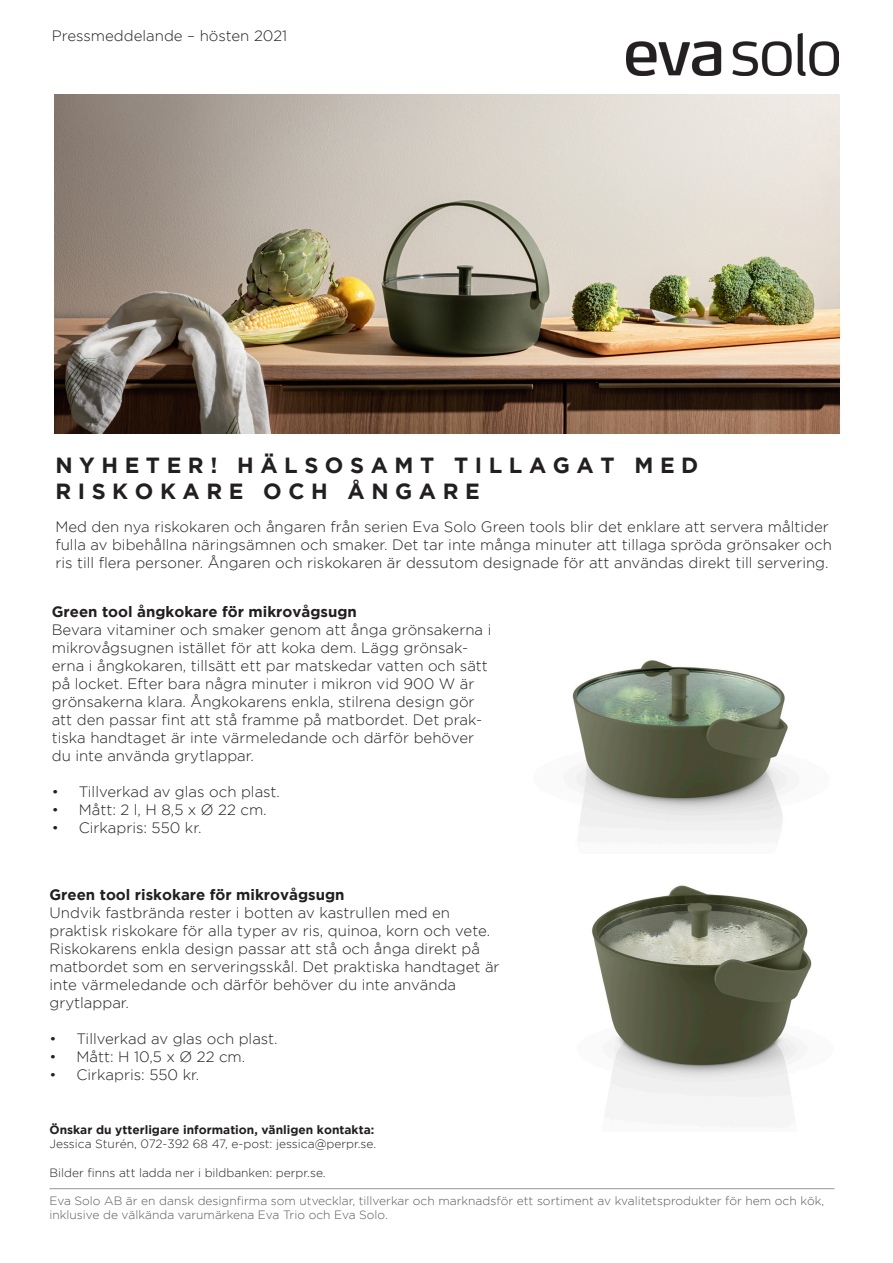
<style>
.page{position:relative;width:893px;height:1263px;background:#fff}
.page>*{position:absolute;margin:0;border:0;box-sizing:border-box;transform-origin:0 0}
.t1{font:700 21.9px/26.2px "Gotham";letter-spacing:.3em;color:#231f20}
.t2{font:300 15px/18px "Gotham";color:#231f20}
.t3{font:700 15px "Gotham";color:#231f20}
.t4{font:300 12px/14.4px "Gotham";color:#57585a}
.t5{font:300 12px "Gotham";color:#231f20}
.t6{font:700 12px "Gotham";color:#231f20}
</style>
<div class="page">
<img style="left:572px;top:660px;width:216px;height:172px">
<hr style="left:50px;top:1188px;width:784px;height:1px;background:#939598">
<img style="left:627px;top:33px;width:212px;height:42px">
<img style="left:54px;top:95px;width:786px;height:339px">
<img style="left:592px;top:885px;width:220px;height:216px">
<p class="t2" style="left:52px;top:26px;width:237px">Pressmeddelande – hösten 2021</p>
<p class="t1" style="left:55px;top:451px;width:644px">NYHETER! HÄLSOSAMT TILLAGAT MED<br>RISKOKARE OCH ÅNGARE</p>
<p class="t2" style="left:55px;top:517px;width:775px">Med den nya riskokaren och ångaren från serien Eva Solo Green tools blir det enklare att servera måltider</p>
<p class="t2" style="left:55px;top:535px;width:778px">fulla av bibehållna näringsämnen och smaker. Det tar inte många minuter att tillaga spröda grönsaker och ris till flera personer. Ångaren och riskokaren är dessutom designade för att användas direkt till servering.</p>
<p class="t3" style="left:52px;top:603px;width:307px">Green tool ångkokare för mikrovågsugn</p>
<p class="t2" style="left:52px;top:620px;width:441px">Bevara vitaminer och smaker genom att ånga grönsakerna i mikrovågsugnen istället för att koka dem. Lägg grönsak-</p>
<p class="t2" style="left:52px;top:656px;width:438px">erna i ångkokaren, tillsätt ett par matskedar vatten och sätt på locket. Efter bara några minuter i mikron vid 900 W är grönsakerna klara. Ångkokarens enkla, stilrena design gör att den passar fint att stå framme på matbordet. Det prak&shy;tiska handtaget är inte värmeledande och därför behöver du inte använda grytlappar.</p>
<p class="t2" style="left:52px;top:782px;width:230px">• Tillverkad av glas och plast.</p>
<p class="t2" style="left:52px;top:800px;width:216px">• Mått: 2 l, H 8,5 x Ø 22 cm.</p>
<p class="t2" style="left:52px;top:818px;width:151px">• Cirkapris: 550 kr.</p>
<p class="t3" style="left:50px;top:886px;width:297px">Green tool riskokare för mikrovågsugn</p>
<p class="t2" style="left:50px;top:903px;width:402px">Undvik fastbrända rester i botten av kastrullen med en</p>
<p class="t2" style="left:50px;top:921px;width:442px">praktisk riskokare för alla typer av ris, quinoa, korn och vete.</p>
<p class="t2" style="left:50px;top:939px;width:452px">Riskokarens enkla design passar att stå och ånga direkt på matbordet som en serveringsskål. Det praktiska handtaget är inte värmeledande och därför behöver du inte använda</p>
<p class="t2" style="left:50px;top:993px;width:81px">grytlappar.</p>
<p class="t2" style="left:50px;top:1029px;width:230px">• Tillverkad av glas och plast.</p>
<p class="t2" style="left:50px;top:1047px;width:197px">• Mått: H 10,5 x Ø 22 cm.</p>
<p class="t2" style="left:50px;top:1065px;width:151px">• Cirkapris: 550 kr.</p>
<p class="t6" style="left:50px;top:1123px;width:326px">Önskar du ytterligare information, vänligen kontakta:</p>
<p class="t5" style="left:50px;top:1137px;width:328px">Jessica Sturén, 072-392 68 47, e-post: jessica@perpr.se.</p>
<p class="t5" style="left:50px;top:1166px;width:278px">Bilder finns att ladda ner i bildbanken: perpr.se.</p>
<p class="t4" style="left:50px;top:1193px;width:776px">Eva Solo AB är en dansk designfirma som utvecklar, tillverkar och marknadsför ett sortiment av kvalitetsprodukter för hem och kök, inklusive de välkända varumärkena Eva Trio och Eva Solo.</p>
</div>
